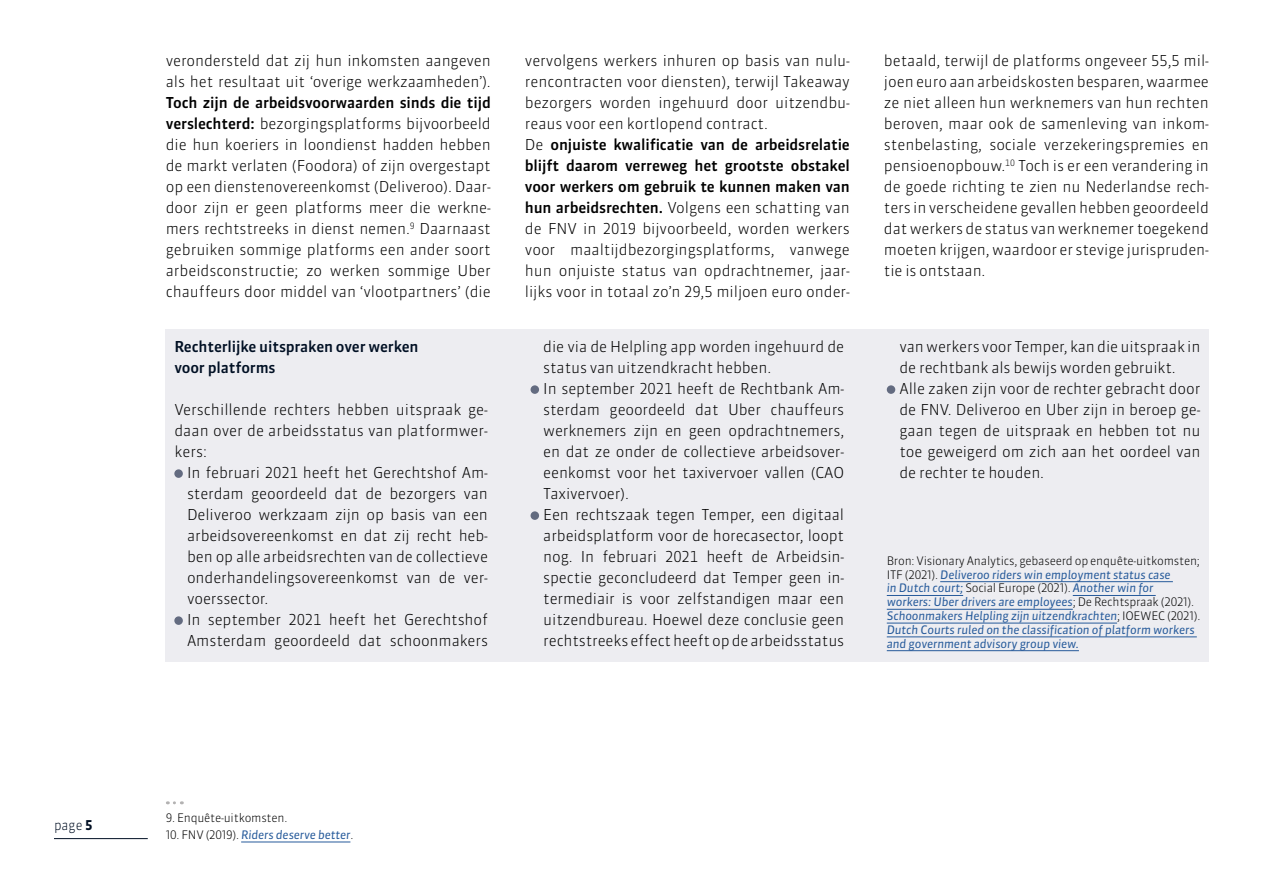
<style>
.page{position:relative;width:1263px;height:893px;background:#fff}
.page>*{position:absolute;margin:0;border:0;box-sizing:border-box;transform-origin:0 0}
.t1{font:300 15px/21px "Sanuk TF";letter-spacing:-.01em;color:#000;text-align:justify}
.t2{font:500 15px/21px "Sanuk LF";letter-spacing:-.01em;color:#000;text-align:justify}
.t3{font:500 15px/21px "Sanuk TF";letter-spacing:-.01em;color:#000f23}
.t4{font:300 13.5px "Sanuk TF";color:#000f23;scale:.95 1}
.t5{font:italic 11.7px/13.8px "Sanuk TF";letter-spacing:-.01em;color:#275b9b}
.t6{font:300 11.7px "Sanuk LF";letter-spacing:-.02em;color:#000}
.s1{font-weight:700}
.s2{font-family:"Sanuk LF";font-weight:500}
.s3{font-family:"Sanuk TF";font-weight:300}
.s4{font-family:"Sanuk LF";font-weight:300;font-style:normal;color:#000}
</style>
<div class="page">
<hr style="left:54px;top:838px;width:94px;height:1px;background:#000f23">
<svg style="left:174px;top:801px;width:8px;height:3px"></svg>
<hr style="left:241px;top:842px;width:109px;height:1px;background:#275b9b">
<div style="left:166px;top:330px;width:1043px;height:332px;background:#ededf1"></div>
<div style="left:174px;top:469px;width:9px;height:9px;background:#636b80;border-radius:50%"></div>
<div style="left:174px;top:616px;width:9px;height:9px;background:#636b80;border-radius:50%"></div>
<div style="left:531px;top:385px;width:8px;height:9px;background:#636b80;border-radius:50%"></div>
<div style="left:531px;top:511px;width:8px;height:9px;background:#636b80;border-radius:50%"></div>
<hr style="left:940px;top:581px;width:233px;height:1px;background:#275b9b">
<hr style="left:887px;top:595px;width:76px;height:1px;background:#275b9b">
<hr style="left:1073px;top:595px;width:83px;height:1px;background:#275b9b">
<hr style="left:887px;top:609px;width:186px;height:1px;background:#275b9b">
<hr style="left:887px;top:623px;width:230px;height:1px;background:#275b9b">
<hr style="left:887px;top:637px;width:310px;height:1px;background:#275b9b">
<hr style="left:887px;top:650px;width:192px;height:1px;background:#275b9b">
<div style="left:887px;top:385px;width:8px;height:9px;background:#636b80;border-radius:50%"></div>
<p class="t4" style="left:54px;top:816px;width:42px">page <span class="s1">5</span></p>
<p class="t1" style="left:166px;top:50px;width:326px">verondersteld dat zij hun inkomsten aangeven als het resultaat uit ‘overige werkzaamheden’).</p>
<p class="t2" style="left:166px;top:92px;width:327px">Toch zijn de arbeidsvoorwaarden sinds die tijd</p>
<p class="t1" style="left:166px;top:113px;width:327px"><span class="s2">verslechterd:</span> bezorgingsplatforms bijvoorbeeld die hun koeriers in loondienst hadden hebben de markt verlaten (Foodora) of zijn overgestapt op een dienstenovereenkomst (Deliveroo). Daar&shy;door zijn er geen platforms meer die werkne&shy;mers rechtstreeks in dienst nemen.<sup>9</sup> Daarnaast gebruiken sommige platforms een ander soort arbeidsconstructie; zo werken sommige Uber chauffeurs door middel van ‘vlootpartners’ (die</p>
<p class="t3" style="left:174px;top:336px;width:246px">Rechterlijke uitspraken over werken voor platforms</p>
<p class="t1" style="left:174px;top:399px;width:315px">Verschillende rechters hebben uitspraak ge&shy;daan over de arbeidsstatus van platformwer&shy;kers:</p>
<p class="t1" style="left:187px;top:462px;width:302px;text-align:left">In februari 2021 heeft het Gerechtshof Am&shy;sterdam geoordeeld dat de bezorgers van Deliveroo werkzaam zijn op basis van een arbeidsovereenkomst en dat zij recht heb&shy;ben op alle arbeidsrechten van de collectieve onderhandelingsovereenkomst van de ver&shy;voerssector.<br>In september 2021 heeft het Gerechtshof Amsterdam geoordeeld dat schoonmakers</p>
<p class="t1" style="left:525px;top:50px;width:327px">vervolgens werkers inhuren op basis van nulu&shy;rencontracten voor diensten), terwijl Takeaway bezorgers worden ingehuurd door uitzendbu&shy;reaus voor een kortlopend contract.</p>
<p class="t2" style="left:525px;top:134px;width:326px"><span class="s3">De</span> onjuiste kwalificatie van de arbeidsrelatie blijft daarom verreweg het grootste obstakel voor werkers om gebruik te kunnen maken van</p>
<p class="t1" style="left:525px;top:197px;width:327px"><span class="s2">hun arbeidsrechten.</span> Volgens een schatting van de FNV in 2019 bijvoorbeeld, worden werkers voor maaltijdbezorgingsplatforms, vanwege hun onjuiste status van opdrachtnemer, jaar&shy;lijks voor in totaal zo’n 29,5 miljoen euro onder-</p>
<p class="t1" style="left:884px;top:50px;width:327px">betaald, terwijl de platforms ongeveer 55,5 mil&shy;joen euro aan arbeidskosten besparen, waarmee ze niet alleen hun werknemers van hun rechten beroven, maar ook de samenleving van inkom&shy;stenbelasting, sociale verzekeringspremies en pensioenopbouw.<sup>10</sup> Toch is er een verandering in de goede richting te zien nu Nederlandse rech&shy;ters in verscheidene gevallen hebben geoordeeld dat werkers de status van werknemer toegekend moeten krijgen, waardoor er stevige jurispruden&shy;tie is ontstaan.</p>
<p class="t1" style="left:543px;top:336px;width:302px;text-align:left">die via de Helpling app worden ingehuurd de status van uitzendkracht hebben.<br>In september 2021 heeft de Rechtbank Am&shy;sterdam geoordeeld dat Uber chauffeurs werknemers zijn en geen opdrachtnemers, en dat ze onder de collectieve arbeidsover&shy;eenkomst voor het taxivervoer vallen (CAO Taxivervoer).<br>Een rechtszaak tegen Temper, een digitaal arbeidsplatform voor de horecasector, loopt nog. In februari 2021 heeft de Arbeidsin&shy;spectie geconcludeerd dat Temper geen in&shy;termediair is voor zelfstandigen maar een uitzendbureau. Hoewel deze conclusie geen rechtstreeks effect heeft op de arbeidsstatus</p>
<p class="t1" style="left:899px;top:336px;width:302px;text-align:left">van werkers voor Temper, kan die uitspraak in de rechtbank als bewijs worden gebruikt.<br>Alle zaken zijn voor de rechter gebracht door de FNV. Deliveroo en Uber zijn in beroep ge&shy;gaan tegen de uitspraak en hebben tot nu toe geweigerd om zich aan het oordeel van de rechter te houden.</p>
<p class="t6" style="left:887px;top:553px;width:315px">Bron: Visionary Analytics, gebaseerd op enquête-uitkomsten;</p>
<p class="t5" style="left:887px;top:567px;width:315px"><span class="s4">ITF (2021).</span> Deliveroo riders win employment status case<br>in Dutch court; <span class="s4">Social Europe (2021).</span> Another win for workers: Uber drivers are employees<span class="s4">; De Rechtspraak (2021).<br></span>Schoonmakers Helpling zijn uitzendkrachten<span class="s4">; IOEWEC (2021).<br></span>Dutch Courts ruled on the classification of platform workers and government advisory group view.</p>
<p class="t6" style="left:166px;top:810px;width:123px">9. Enquête-uitkomsten.</p>
<p class="t5" style="left:166px;top:828px;width:189px"><span class="s4">10. FNV (2019).</span> Riders deserve better<span class="s4">.</span></p>
</div>
